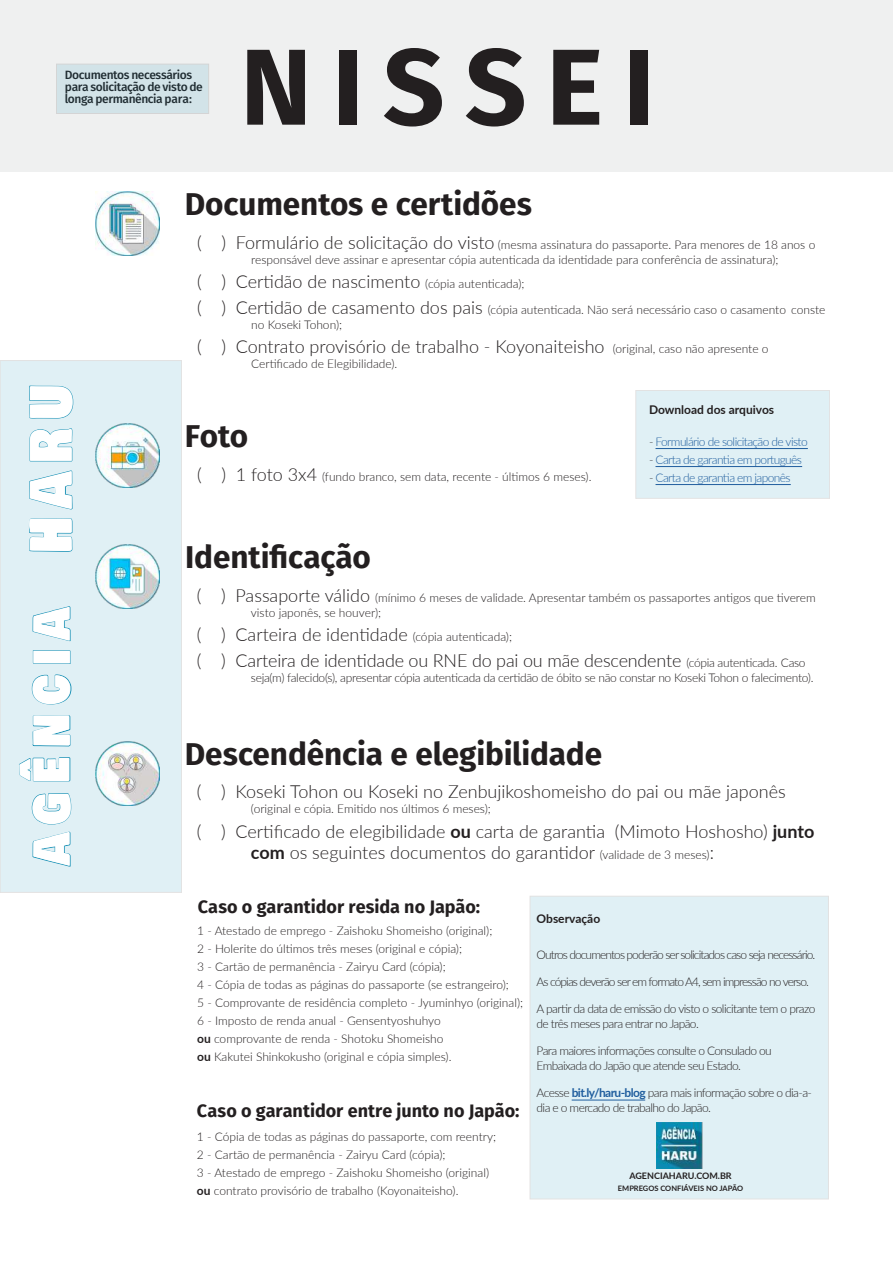
<style>
.page{position:relative;width:893px;height:1263px;background:#fff}
.page>*{position:absolute;margin:0;border:0;box-sizing:border-box;transform-origin:0 0}
.t1{font:700 108px "Fira Sans";letter-spacing:.185em;color:#231f20}
.t2{font:56.25px "Bowlby One SC";letter-spacing:.2em;color:#fff;scale:.8 1}
.t3{font:700 31.5px "Fira Sans";letter-spacing:-.005em;color:#231f20}
.t4{font:300 18px/25.5px "Lato";color:#231f20}
.t5{font:700 18px "Fira Sans";color:#231f20}
.t6{font:300 12px/18px "Lato";color:#231f20}
.t7{font:300 12px/15px "Lato";letter-spacing:-.05em;color:#231f20}
.t8{font:300 12px "Lato";letter-spacing:-.075em;color:#231f20}
.t9{font:300 12px "Lato";letter-spacing:-.025em;color:#231f20}
.t10{font:300 12px "Lato";letter-spacing:-.05em;color:#205e9e}
.t11{font:500 12px/12px "Fira Sans";letter-spacing:-.035em;color:#231f20}
.t12{font:700 12px "Lato";color:#231f20}
.t13{font:700 9px "Lato";color:#231f20}
.t14{font:700 7.5px "Lato";color:#231f20}
.s1{font-size:18px}
.s2{font-size:12px}
.s3{color:#231f20}
.s4{font-weight:700}
.s5{font-weight:700;color:#205e9e}
</style>
<div class="page">
<div style="left:530px;top:896px;width:298px;height:303px;background:#e0f0f5"></div>
<div style="left:0;top:360px;width:182px;height:532px;background:#e0f0f5"></div>
<div style="left:0;top:0;width:893px;height:171px;background:#eff0f0"></div>
<hr style="left:572px;top:1100px;width:73px;height:1px;background:#205e9e">
<svg style="left:32px;top:831px;width:39px;height:36px"></svg>
<svg style="left:31px;top:793px;width:41px;height:32px"></svg>
<svg style="left:19px;top:757px;width:52px;height:25px"></svg>
<svg style="left:32px;top:715px;width:39px;height:32px"></svg>
<svg style="left:32px;top:674px;width:40px;height:31px"></svg>
<svg style="left:33px;top:650px;width:38px;height:14px"></svg>
<svg style="left:32px;top:606px;width:39px;height:35px"></svg>
<svg style="left:29px;top:518px;width:44px;height:34px"></svg>
<svg style="left:29px;top:470px;width:44px;height:40px"></svg>
<svg style="left:29px;top:428px;width:44px;height:34px"></svg>
<svg style="left:29px;top:385px;width:45px;height:34px"></svg>
<img style="left:656px;top:1123px;width:47px;height:45px">
<div style="left:636px;top:390px;width:193px;height:108px;background:#e0f0f5"></div>
<hr style="left:655px;top:448px;width:153px;height:1px;background:#205e9e">
<hr style="left:655px;top:466px;width:147px;height:1px;background:#205e9e">
<hr style="left:655px;top:484px;width:136px;height:1px;background:#205e9e">
<img style="left:95px;top:191px;width:64px;height:64px">
<img style="left:95px;top:423px;width:64px;height:64px">
<img style="left:95px;top:544px;width:64px;height:64px">
<img style="left:95px;top:741px;width:64px;height:64px">
<div style="left:56px;top:64px;width:153px;height:50px;background:#d2e3e8"></div>
<p class="t11" style="left:65px;top:69px;width:139px">Documentos necessários para solicitação de visto de longa permanência para:</p>
<h1 class="t1" style="left:240px;top:11px;width:416px">NISSEI</h1>
<h2 class="t2" style="left:19px;top:865px;width:602px;rotate:-90deg">agência HARU</h2>
<h3 class="t3" style="left:185px;top:182px;width:349px">Documentos e certidões</h3>
<p class="t6" style="left:251px;top:238px;width:566px;line-height:15px;text-indent:-54px"><span class="s1">( ) Formulário de solicitação do visto</span> (mesma assinatura do passaporte. Para menores de 18 anos o responsável deve assinar e apresentar cópia autenticada da identidade para conferência de assinatura);</p>
<h3 class="t4" style="left:197px;top:268px;width:329px">( ) Certidão de nascimento <span class="s2">(cópia autenticada);</span></h3>
<p class="t6" style="left:251px;top:302px;width:576px;line-height:15px;text-indent:-54px"><span class="s1">( ) Certidão de casamento dos pais</span> (cópia autenticada. Não será necessário caso o casamento conste no Koseki Tohon);</p>
<h3 class="t4" style="left:197px;top:335px;width:573px">( ) Contrato provisório de trabalho - Koyonaiteisho <span class="s2">(original, caso não apresente o</span></h3>
<p class="t6" style="left:251px;top:354px;width:148px">Certificado de Elegibilidade).</p>
<h3 class="t3" style="left:185px;top:414px;width:65px">Foto</h3>
<p class="t6" style="left:197px;top:467px;width:396px"><span class="s1">( ) 1 foto 3x4</span> (fundo branco, sem data, recente - últimos 6 meses).</p>
<p class="t12" style="left:649px;top:403px;width:127px">Download dos arquivos</p>
<p class="t10" style="left:649px;top:436px;width:160px"><span class="s3">-</span> Formulário de solicitação de visto</p>
<p class="t10" style="left:649px;top:451px;width:155px"><span class="s3">-</span> Carta de garantia em português</p>
<p class="t10" style="left:649px;top:469px;width:143px"><span class="s3">-</span> Carta de garantia em japonês</p>
<h3 class="t3" style="left:185px;top:535px;width:187px">Identificação</h3>
<p class="t6" style="left:251px;top:590px;width:566px;line-height:15px;text-indent:-54px"><span class="s1">( ) Passaporte válido</span> (mínimo 6 meses de validade. Apresentar também os passaportes antigos que tiverem visto japonês, se houver);</p>
<h3 class="t4" style="left:197px;top:621px;width:610px">( ) Carteira de identidade <span class="s2">(cópia autenticada);<br></span>( ) Carteira de identidade ou RNE do pai ou mãe descendente <span class="s2">(cópia autenticada. Caso</span></h3>
<p class="t9" style="left:251px;top:669px;width:564px">seja(m) falecido(s), apresentar cópia autenticada da certidão de óbito se não constar no Koseki Tohon o falecimento).</p>
<h3 class="t3" style="left:185px;top:732px;width:419px">Descendência e elegibilidade</h3>
<h3 class="t4" style="left:197px;top:780px;width:590px">( ) Koseki Tohon ou Koseki no Zenbujikoshomeisho do pai ou mãe japonês</h3>
<p class="t6" style="left:251px;top:799px;width:242px">(original e cópia. Emitido nos últimos 6 meses);</p>
<h3 class="t4" style="left:251px;top:821px;width:565px;line-height:21px;text-indent:-54px">( ) Certificado de elegibilidade <span class="s4">ou</span> carta de garantia (Mimoto Hoshosho) <span class="s4">junto com</span> os seguintes documentos do garantidor <span class="s2">(validade de 3 meses)</span>:</h3>
<h3 class="t5" style="left:198px;top:894px;width:284px">Caso o garantidor resida no Japão:</h3>
<p class="t6" style="left:197px;top:922px;width:327px">1 - Atestado de emprego - Zaishoku Shomeisho (original);<br>2 - Holerite do últimos três meses (original e cópia);<br>3 - Cartão de permanência - Zairyu Card (cópia);<br>4 - Cópia de todas as páginas do passaporte (se estrangeiro);<br>5 - Comprovante de residência completo - Jyuminhyo (original); 6 - Imposto de renda anual - Gensentyoshuhyo<br><span class="s4">ou</span> comprovante de renda - Shotoku Shomeisho<br><span class="s4">ou</span> Kakutei Shinkokusho (original e cópia simples).</p>
<h3 class="t5" style="left:197px;top:1098px;width:324px">Caso o garantidor entre junto no Japão:</h3>
<p class="t6" style="left:197px;top:1127px;width:301px">1 - Cópia de todas as páginas do passaporte, com reentry; 2 - Cartão de permanência - Zairyu Card (cópia);<br>3 - Atestado de emprego - Zaishoku Shomeisho (original) <span class="s4">ou</span> contrato provisório de trabalho (Koyonaiteisho).</p>
<p class="t12" style="left:537px;top:912px;width:65px">Observação</p>
<p class="t8" style="left:537px;top:950px;width:280px">Outros documentos poderão ser solicitados caso seja necessário.</p>
<p class="t8" style="left:537px;top:977px;width:274px">As cópias deverão ser em formato A4, sem impressão no verso.</p>
<p class="t7" style="left:537px;top:1002px;width:280px">A partir da data de emissão do visto o solicitante tem o prazo de três meses para entrar no Japão.</p>
<p class="t7" style="left:537px;top:1044px;width:237px">Para maiores informações consulte o Consulado ou<br>Embaixada do Japão que atende seu Estado.</p>
<p class="t7" style="left:537px;top:1086px;width:277px">Acesse <span class="s5">bit.ly/haru-blog</span> para mais informação sobre o dia-a&shy;dia e o mercado de trabalho do Japão.</p>
<p class="t13" style="left:629px;top:1171px;width:104px">AGENCIAHARU.COM.BR</p>
<p class="t14" style="left:618px;top:1184px;width:127px">EMPREGOS CONFIÁVEIS NO JAPÃO</p>
</div>
